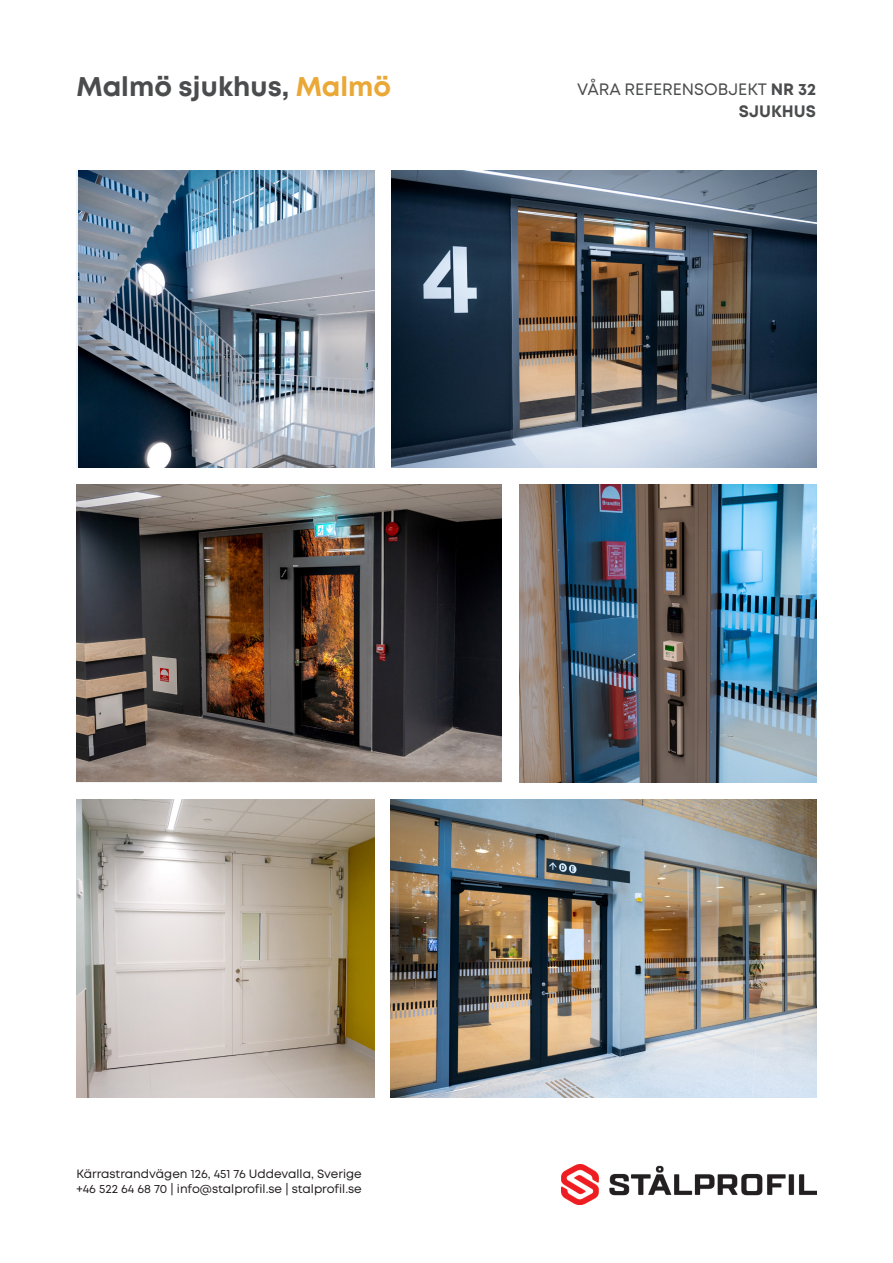
<style>
.page{position:relative;width:893px;height:1263px;background:#fff}
.page>*{position:absolute;margin:0;border:0;box-sizing:border-box;transform-origin:0 0}
.t1{font:700 27px "Mont";color:#4b4c4d}
.t2{font:16.5px "Mont";color:#4b4c4d}
.t3{font:700 16.5px "Mont";color:#4b4c4d}
.t4{font:12px "Mont";color:#231f20}
.s1{color:#eaa837}
.s2{font-weight:700}
</style>
<div class="page">
<img style="left:561px;top:1165px;width:255px;height:39px">
<img style="left:519px;top:485px;width:297px;height:297px">
<img style="left:77px;top:485px;width:425px;height:297px">
<img style="left:77px;top:799px;width:297px;height:298px">
<img style="left:391px;top:799px;width:425px;height:298px">
<img style="left:78px;top:170px;width:296px;height:298px">
<img style="left:391px;top:170px;width:425px;height:298px">
<p class="t1" style="left:77px;top:69px;width:316px">Malmö sjukhus, <span class="s1">Malmö</span></p>
<p class="t2" style="left:577px;top:79px;width:241px">VÅRA REFERENSOBJEKT <span class="s2">NR 32</span></p>
<p class="t3" style="left:739px;top:101px;width:79px">SJUKHUS</p>
<p class="t4" style="left:77px;top:1166px;width:287px">Kärrastrandvägen 126, 451 76 Uddevalla, Sverige</p>
<p class="t4" style="left:77px;top:1181px;width:287px">+46 522 64 68 70 | info@stalprofil.se | stalprofil.se</p>
</div>
